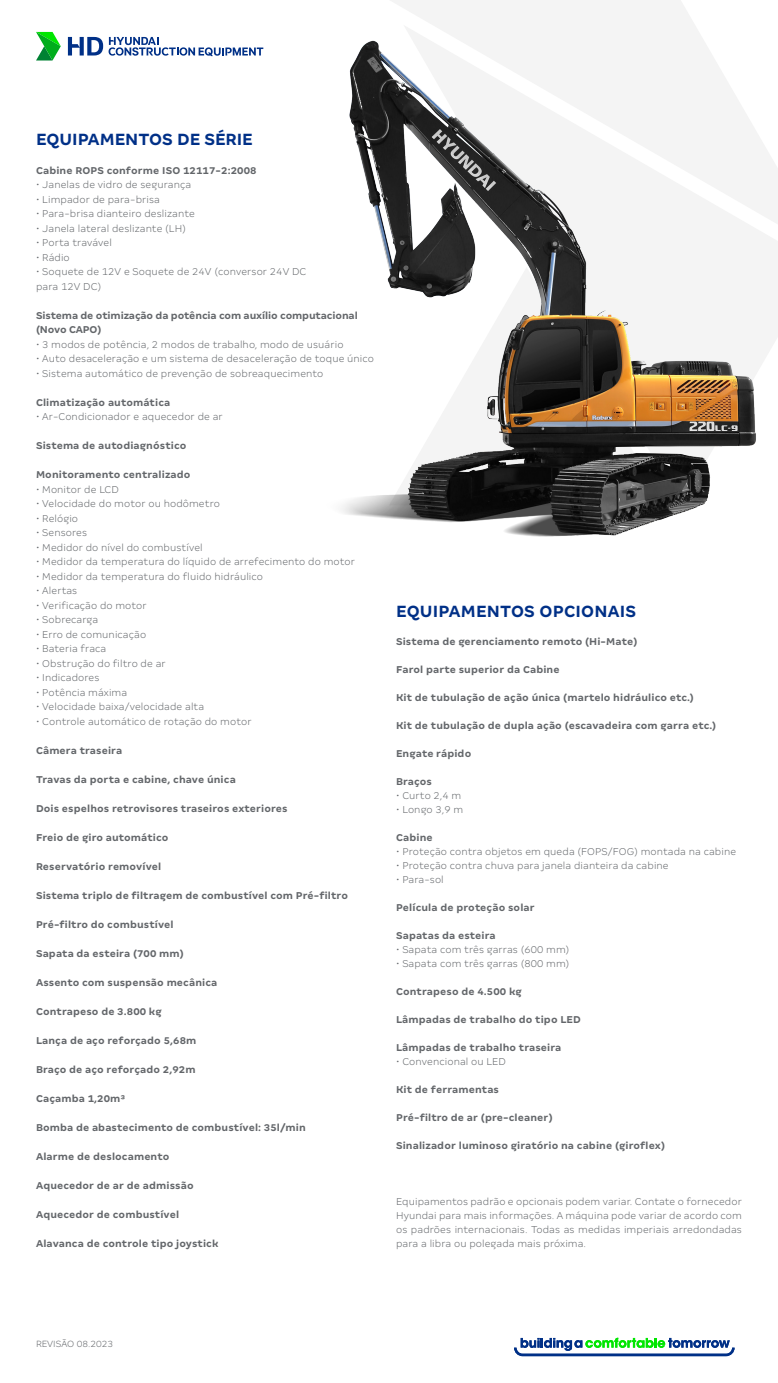
<style>
.page{position:relative;width:778px;height:1383px;background:#fff}
.page>*{position:absolute;margin:0;border:0;box-sizing:border-box;transform-origin:0 0}
.t1{font:700 18px "Margem Test";color:#003087}
.t2{font:300 11px/14px "Margem Test";letter-spacing:.01em;color:#63666a;text-align:justify}
.t3{font:700 11px "Margem Test";letter-spacing:.01em;color:#63666a}
.t4{font:700 11px/14.5px "Margem Test";letter-spacing:-.01em;color:#63666a}
.t5{font:300 10px "Margem Test";color:#63666a}
</style>
<div class="page">
<svg style="left:514px;top:1337px;width:220px;height:18px"></svg>
<svg style="left:36px;top:32px;width:25px;height:28px"></svg>
<svg style="left:68px;top:37px;width:35px;height:18px"></svg>
<svg style="left:109px;top:37px;width:78px;height:19px"></svg>
<div style="left:391px;top:0;width:297px;height:14px;background:#f4f4f4"></div>
<img style="left:187px;top:14px;width:591px;height:523px">
<p class="t1" style="left:36px;top:128px;width:218px">EQUIPAMENTOS DE SÉRIE</p>
<p class="t3" style="left:36px;top:164px;width:222px">Cabine ROPS conforme ISO 12117-2:2008</p>
<p class="t2" style="left:36px;top:177px;width:157px">• Janelas de vidro de segurança</p>
<p class="t2" style="left:36px;top:192px;width:125px">• Limpador de para-brisa</p>
<p class="t2" style="left:36px;top:206px;width:160px">• Para-brisa dianteiro deslizante</p>
<p class="t2" style="left:36px;top:221px;width:151px">• Janela lateral deslizante (LH)</p>
<p class="t2" style="left:36px;top:235px;width:77px">• Porta travável</p>
<p class="t2" style="left:36px;top:250px;width:35px">• Rádio</p>
<p class="t2" style="left:36px;top:264px;width:272px">• Soquete de 12V e Soquete de 24V (conversor 24V DC</p>
<p class="t2" style="left:36px;top:279px;width:67px">para 12V DC)</p>
<p class="t4" style="left:36px;top:308px;width:323px">Sistema de otimização da potência com auxílio computacional (Novo CAPO)</p>
<p class="t2" style="left:36px;top:337px;width:309px">• 3 modos de potência, 2 modos de trabalho, modo de usuário</p>
<p class="t2" style="left:36px;top:351px;width:339px">• Auto desaceleração e um sistema de desaceleração de toque único</p>
<p class="t2" style="left:36px;top:366px;width:289px">• Sistema automático de prevenção de sobreaquecimento</p>
<p class="t3" style="left:36px;top:396px;width:136px">Climatização automática</p>
<p class="t2" style="left:36px;top:409px;width:188px">• Ar-Condicionador e aquecedor de ar</p>
<p class="t3" style="left:36px;top:439px;width:152px">Sistema de autodiagnóstico</p>
<p class="t3" style="left:36px;top:468px;width:156px">Monitoramento centralizado</p>
<p class="t2" style="left:36px;top:482px;width:84px">• Monitor de LCD</p>
<p class="t2" style="left:36px;top:496px;width:185px">• Velocidade do motor ou hodômetro</p>
<p class="t2" style="left:36px;top:511px;width:44px">• Relógio</p>
<p class="t2" style="left:36px;top:525px;width:53px">• Sensores</p>
<p class="t2" style="left:36px;top:540px;width:168px">• Medidor do nível do combustível</p>
<p class="t2" style="left:36px;top:554px;width:320px">• Medidor da temperatura do líquido de arrefecimento do motor</p>
<p class="t2" style="left:36px;top:569px;width:228px">• Medidor da temperatura do fluido hidráulico</p>
<p class="t2" style="left:36px;top:583px;width:43px">• Alertas</p>
<p class="t2" style="left:36px;top:598px;width:112px">• Verificação do motor</p>
<p class="t2" style="left:36px;top:612px;width:64px">• Sobrecarga</p>
<p class="t2" style="left:36px;top:627px;width:112px">• Erro de comunicação</p>
<p class="t2" style="left:36px;top:641px;width:72px">• Bateria fraca</p>
<p class="t2" style="left:36px;top:656px;width:131px">• Obstrução do filtro de ar</p>
<p class="t2" style="left:36px;top:670px;width:65px">• Indicadores</p>
<p class="t2" style="left:36px;top:685px;width:93px">• Potência máxima</p>
<p class="t2" style="left:36px;top:699px;width:170px">• Velocidade baixa/velocidade alta</p>
<p class="t2" style="left:36px;top:714px;width:217px">• Controle automático de rotação do motor</p>
<p class="t3" style="left:36px;top:744px;width:88px">Câmera traseira</p>
<p class="t3" style="left:36px;top:773px;width:201px">Travas da porta e cabine, chave única</p>
<p class="t3" style="left:36px;top:802px;width:253px">Dois espelhos retrovisores traseiros exteriores</p>
<p class="t3" style="left:36px;top:831px;width:134px">Freio de giro automático</p>
<p class="t3" style="left:36px;top:860px;width:127px">Reservatório removível</p>
<p class="t3" style="left:36px;top:888px;width:313px">Sistema triplo de filtragem de combustível com Pré-filtro</p>
<p class="t3" style="left:36px;top:917px;width:139px">Pré-filtro do combustível</p>
<p class="t3" style="left:36px;top:946px;width:149px">Sapata da esteira (700 mm)</p>
<p class="t3" style="left:36px;top:975px;width:183px">Assento com suspensão mecânica</p>
<p class="t3" style="left:36px;top:1004px;width:127px">Contrapeso de 3.800 kg</p>
<p class="t3" style="left:36px;top:1033px;width:162px">Lança de aço reforçado 5,68m</p>
<p class="t3" style="left:36px;top:1062px;width:161px">Braço de aço reforçado 2,92m</p>
<p class="t3" style="left:36px;top:1091px;width:91px">Caçamba 1,20m³</p>
<p class="t3" style="left:36px;top:1120px;width:271px">Bomba de abastecimento de combustível: 35l/min</p>
<p class="t3" style="left:36px;top:1149px;width:135px">Alarme de deslocamento</p>
<p class="t3" style="left:36px;top:1178px;width:159px">Aquecedor de ar de admissão</p>
<p class="t3" style="left:36px;top:1207px;width:145px">Aquecedor de combustível</p>
<p class="t3" style="left:36px;top:1236px;width:184px">Alavanca de controle tipo joystick</p>
<p class="t1" style="left:396px;top:600px;width:241px">EQUIPAMENTOS OPCIONAIS</p>
<p class="t3" style="left:396px;top:635px;width:243px">Sistema de gerenciamento remoto (Hi-Mate)</p>
<p class="t3" style="left:396px;top:663px;width:165px">Farol parte superior da Cabine</p>
<p class="t3" style="left:396px;top:691px;width:299px">Kit de tubulação de ação única (martelo hidráulico etc.)</p>
<p class="t3" style="left:396px;top:719px;width:321px">Kit de tubulação de dupla ação (escavadeira com garra etc.)</p>
<p class="t3" style="left:396px;top:747px;width:77px">Engate rápido</p>
<p class="t3" style="left:396px;top:775px;width:37px">Braços</p>
<p class="t2" style="left:396px;top:788px;width:67px">• Curto 2,4 m</p>
<p class="t2" style="left:396px;top:802px;width:69px">• Longo 3,9 m</p>
<p class="t3" style="left:396px;top:831px;width:38px">Cabine</p>
<p class="t2" style="left:396px;top:844px;width:341px">• Proteção contra objetos em queda (FOPS/FOG) montada na cabine</p>
<p class="t2" style="left:396px;top:858px;width:274px">• Proteção contra chuva para janela dianteira da cabine</p>
<p class="t2" style="left:396px;top:872px;width:49px">• Para-sol</p>
<p class="t3" style="left:396px;top:901px;width:140px">Película de proteção solar</p>
<p class="t3" style="left:396px;top:929px;width:101px">Sapatas da esteira</p>
<p class="t2" style="left:396px;top:942px;width:175px">• Sapata com três garras (600 mm)</p>
<p class="t2" style="left:396px;top:956px;width:175px">• Sapata com três garras (800 mm)</p>
<p class="t3" style="left:396px;top:985px;width:127px">Contrapeso de 4.500 kg</p>
<p class="t3" style="left:396px;top:1013px;width:186px">Lâmpadas de trabalho do tipo LED</p>
<p class="t3" style="left:396px;top:1041px;width:167px">Lâmpadas de trabalho traseira</p>
<p class="t2" style="left:396px;top:1054px;width:111px">• Convencional ou LED</p>
<p class="t3" style="left:396px;top:1083px;width:104px">Kit de ferramentas</p>
<p class="t3" style="left:396px;top:1111px;width:158px">Pré-filtro de ar (pre-cleaner)</p>
<p class="t3" style="left:396px;top:1139px;width:270px">Sinalizador luminoso giratório na cabine (giroflex)</p>
<p class="t2" style="left:396px;top:1194px;width:347px">Equipamentos padrão e opcionais podem variar. Contate o fornecedor Hyundai para mais informações. A máquina pode variar de acordo com os padrões internacionais. Todas as medidas imperiais arredondadas para a libra ou polegada mais próxima.</p>
<p class="t5" style="left:36px;top:1337px;width:79px">REVISÃO 08.2023</p>
</div>
